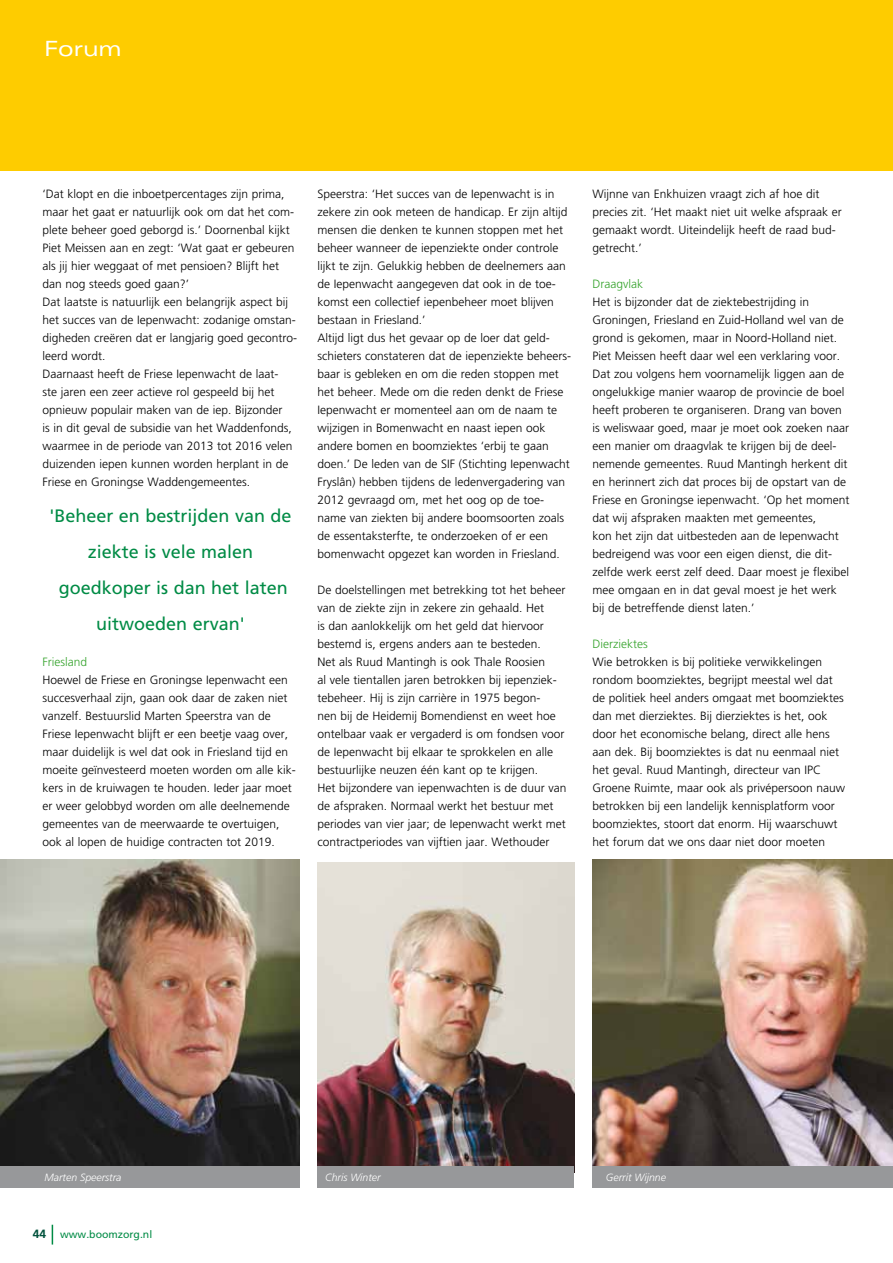
<style>
.page{position:relative;width:893px;height:1263px;background:#fff}
.page>*{position:absolute;margin:0;border:0;box-sizing:border-box;transform-origin:0 0}
.t1{font:expanded 21px "Univers";color:#fff}
.t2{font:18px/36px "Frutiger";color:#008b45;text-align:center}
.t3{font:300 12px/18px "Frutiger";color:#000}
.t4{font:300 12px "Frutiger";color:#35a32c}
.t5{font:italic 300 10.5px "Frutiger";color:#fff}
.t6{font:10.5px "Frutiger";color:#008b45}
.s1{font-weight:700;font-size:12px;color:#00523c}
</style>
<div class="page">
<svg style="left:52px;top:1225px;width:1px;height:19px"></svg>
<img style="left:318px;top:862px;width:256px;height:304px">
<img style="left:0;top:860px;width:299px;height:306px">
<img style="left:593px;top:860px;width:300px;height:306px">
<div style="left:0;top:0;width:893px;height:170px;background:#fecc00"></div>
<div style="left:317px;top:1166px;width:257px;height:21px;background:#97989a"></div>
<div style="left:0;top:1166px;width:299px;height:21px;background:#97989a"></div>
<div style="left:592px;top:1166px;width:301px;height:21px;background:#97989a"></div>
<h1 class="t1" style="left:45px;top:37px;width:79px">Forum</h1>
<p class="t3" style="left:43px;top:185px;width:256px">‘Dat klopt en die inboetpercentages zijn prima, maar het gaat er natuurlijk ook om dat het com&shy;plete beheer goed geborgd is.’ Doornenbal kijkt Piet Meissen aan en zegt: ‘Wat gaat er gebeuren als jij hier weggaat of met pensioen? Blijft het dan nog steeds goed gaan?’<br>Dat laatste is natuurlijk een belangrijk aspect bij het succes van de Iepenwacht: zodanige omstan&shy;digheden creëren dat er langjarig goed gecontro&shy;leerd wordt.<br>Daarnaast heeft de Friese Iepenwacht de laat-<br>ste jaren een zeer actieve rol gespeeld bij het opnieuw populair maken van de iep. Bijzonder<br>is in dit geval de subsidie van het Waddenfonds, waarmee in de periode van 2013 tot 2016 velen duizenden iepen kunnen worden herplant in de Friese en Groningse Waddengemeentes.</p>
<h2 class="t2" style="left:49px;top:498px;width:244px">'Beheer en bestrijden van de ziekte is vele malen goedkoper is dan het laten uitwoeden ervan'</h2>
<p class="t4" style="left:43px;top:655px;width:46px">Friesland</p>
<p class="t3" style="left:43px;top:671px;width:255px">Hoewel de Friese en Groningse Iepenwacht een succesverhaal zijn, gaan ook daar de zaken niet vanzelf. Bestuurslid Marten Speerstra van de Friese Iepenwacht blijft er een beetje vaag over, maar duidelijk is wel dat ook in Friesland tijd en moeite geïnvesteerd moeten worden om alle kik&shy;kers in de kruiwagen te houden. Ieder jaar moet er weer gelobbyd worden om alle deelnemende gemeentes van de meerwaarde te overtuigen, ook al lopen de huidige contracten tot 2019.</p>
<p class="t3" style="left:317px;top:185px;width:255px">Speerstra: ‘Het succes van de Iepenwacht is in zekere zin ook meteen de handicap. Er zijn altijd mensen die denken te kunnen stoppen met het beheer wanneer de iepenziekte onder controle lijkt te zijn. Gelukkig hebben de deelnemers aan de Iepenwacht aangegeven dat ook in de toe&shy;komst een collectief iepenbeheer moet blijven bestaan in Friesland.’<br>Altijd ligt dus het gevaar op de loer dat geld&shy;schieters constateren dat de iepenziekte beheers&shy;baar is gebleken en om die reden stoppen met het beheer. Mede om die reden denkt de Friese Iepenwacht er momenteel aan om de naam te wijzigen in Bomenwacht en naast iepen ook andere bomen en boomziektes ‘erbij te gaan doen.’ De leden van de SIF (Stichting Iepenwacht Fryslân) hebben tijdens de ledenvergadering van 2012 gevraagd om, met het oog op de toe&shy;name van ziekten bij andere boomsoorten zoals de essentaksterfte, te onderzoeken of er een bomenwacht opgezet kan worden in Friesland.</p>
<p class="t3" style="left:317px;top:581px;width:251px">De doelstellingen met betrekking tot het beheer van de ziekte zijn in zekere zin gehaald. Het<br>is dan aanlokkelijk om het geld dat hiervoor bestemd is, ergens anders aan te besteden.<br>Net als Ruud Mantingh is ook Thale Roosien<br>al vele tientallen jaren betrokken bij iepenziek&shy;tebeheer. Hij is zijn carrière in 1975 begon-<br>nen bij de Heidemij Bomendienst en weet hoe ontelbaar vaak er vergaderd is om fondsen voor de Iepenwacht bij elkaar te sprokkelen en alle bestuurlijke neuzen één kant op te krijgen.<br>Het bijzondere van iepenwachten is de duur van de afspraken. Normaal werkt het bestuur met periodes van vier jaar; de Iepenwacht werkt met contractperiodes van vijftien jaar. Wethouder</p>
<p class="t3" style="left:592px;top:185px;width:251px">Wijnne van Enkhuizen vraagt zich af hoe dit precies zit. ‘Het maakt niet uit welke afspraak er gemaakt wordt. Uiteindelijk heeft de raad bud&shy;getrecht.’</p>
<p class="t4" style="left:592px;top:277px;width:52px">Draagvlak</p>
<p class="t3" style="left:592px;top:293px;width:258px">Het is bijzonder dat de ziektebestrijding in Groningen, Friesland en Zuid-Holland wel van de grond is gekomen, maar in Noord-Holland niet.<br>Piet Meissen heeft daar wel een verklaring voor.<br>Dat zou volgens hem voornamelijk liggen aan de ongelukkige manier waarop de provincie de boel heeft proberen te organiseren. Drang van boven is weliswaar goed, maar je moet ook zoeken naar een manier om draagvlak te krijgen bij de deel&shy;nemende gemeentes. Ruud Mantingh herkent dit en herinnert zich dat proces bij de opstart van de Friese en Groningse iepenwacht. ‘Op het moment dat wij afspraken maakten met gemeentes,<br>kon het zijn dat uitbesteden aan de Iepenwacht bedreigend was voor een eigen dienst, die dit&shy;zelfde werk eerst zelf deed. Daar moest je flexibel mee omgaan en in dat geval moest je het werk bij de betreffende dienst laten.’</p>
<p class="t4" style="left:592px;top:637px;width:57px">Dierziektes</p>
<p class="t3" style="left:592px;top:653px;width:254px">Wie betrokken is bij politieke verwikkelingen rondom boomziektes, begrijpt meestal wel dat de politiek heel anders omgaat met boomziektes dan met dierziektes. Bij dierziektes is het, ook door het economische belang, direct alle hens aan dek. Bij boomziektes is dat nu eenmaal niet het geval. Ruud Mantingh, directeur van IPC Groene Ruimte, maar ook als privépersoon nauw betrokken bij een landelijk kennisplatform voor boomziektes, stoort dat enorm. Hij waarschuwt het forum dat we ons daar niet door moeten</p>
<p class="t5" style="left:45px;top:1171px;width:78px">Marten Speerstra</p>
<p class="t5" style="left:325px;top:1171px;width:57px">Chris Winter</p>
<p class="t5" style="left:606px;top:1171px;width:62px">Gerrit Wijnne</p>
<p class="t6" style="left:33px;top:1228px;width:121px"><span class="s1">44</span> www.boomzorg.nl</p>
</div>
